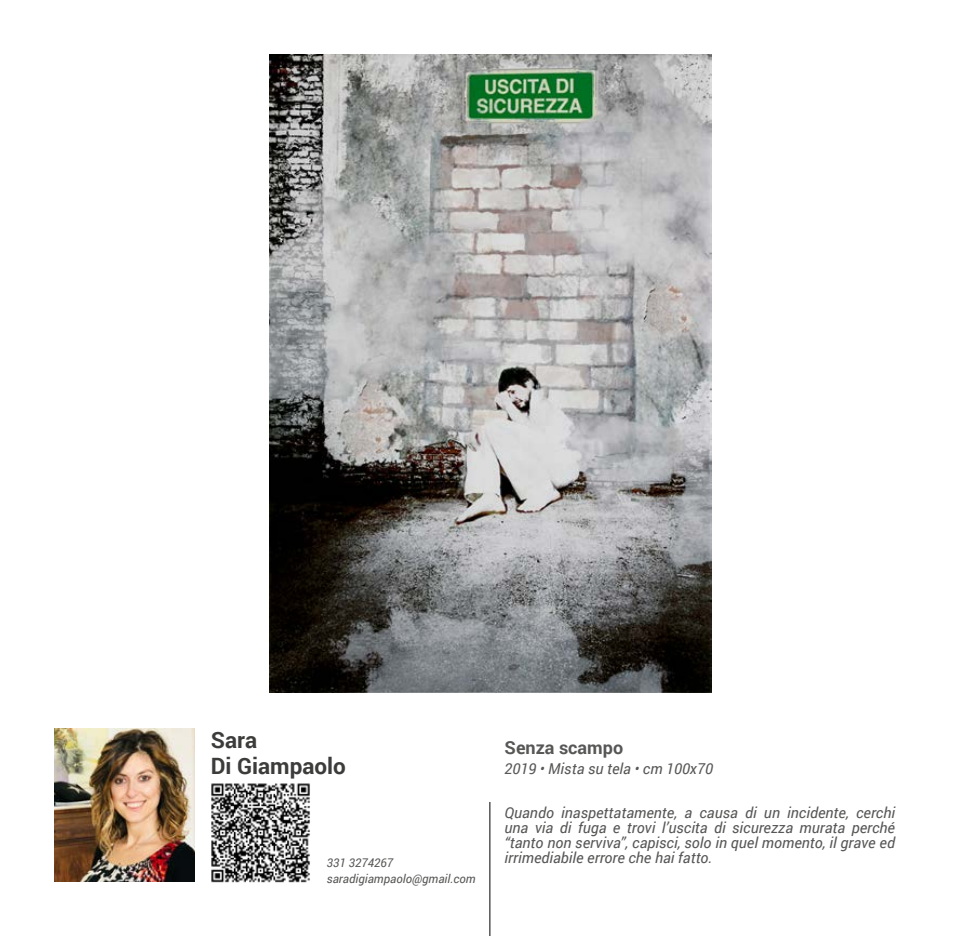
<style>
.page{position:relative;width:978px;height:936px;background:#fff}
.page>*{position:absolute;margin:0;border:0;box-sizing:border-box;transform-origin:0 0}
.t1{font:700 22.5px/26.5px "Roboto";color:#3c3c3b}
.t2{font:700 18px "Roboto";color:#575756}
.t3{font:italic 15px/15px "Roboto";color:#575756;text-align:justify}
.t4{font:italic 12px/16px "Roboto";color:#575756}
</style>
<div class="page">
<hr style="left:489px;top:801px;width:2px;height:134px;background:#575756">
<img style="left:54px;top:728px;width:141px;height:153px">
<img style="left:269px;top:54px;width:443px;height:638px">
<img style="left:211px;top:783px;width:99px;height:100px">
<h1 class="t1" style="left:211px;top:725px;width:137px">Sara<br>Di Giampaolo</h1>
<p class="t2" style="left:505px;top:734px;width:120px">Senza scampo</p>
<p class="t3" style="left:505px;top:761px;width:210px">2019 • Mista su tela • cm 100x70</p>
<p class="t3" style="left:505px;top:804px;width:392px">Quando inaspettatamente, a causa di un incidente, cerchi una via di fuga e trovi l’uscita di sicurezza murata perché “tanto non serviva”, capisci, solo in quel momento, il grave ed irrimediabile errore che hai fatto.</p>
<p class="t4" style="left:327px;top:853px;width:150px">331 3274267 saradigiampaolo@gmail.com</p>
</div>
